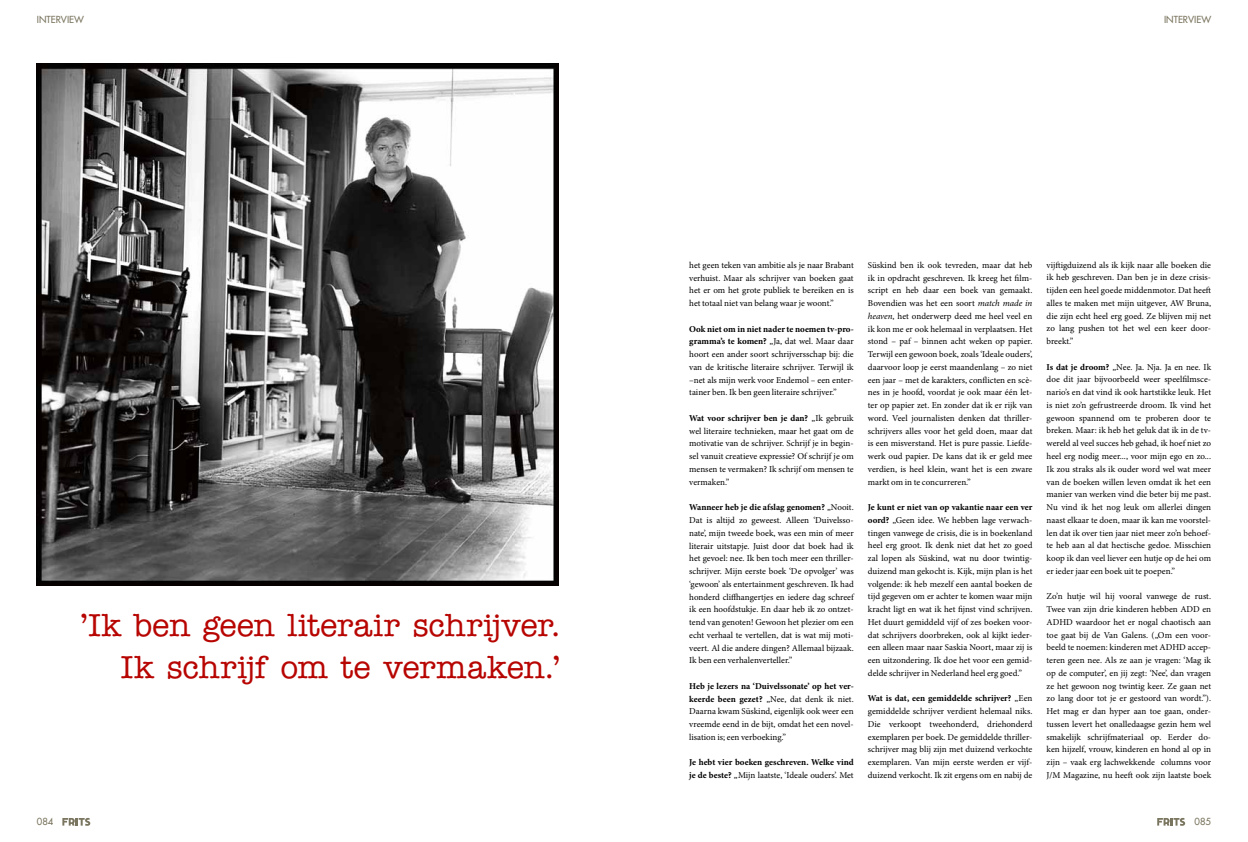
<style>
.page{position:relative;width:1248px;height:842px;background:#fff}
.page>*{position:absolute;margin:0;border:0;box-sizing:border-box;transform-origin:0 0}
.t1{font:500 32px/42px "American Typewriter";letter-spacing:-.005em;color:#b70502;text-align:right}
.t2{font:9.5px "Futura";color:#7a755f}
.t3{font:9px/12.8px "Minion Pro";color:#000;text-align:justify}
.t4{font:700 9px/12.8px "Minion Pro";color:#000}
.s1{font-weight:700}
.s2{font-weight:400}
.s3{font-style:italic}
</style>
<div class="page">
<svg style="left:1157px;top:818px;width:27px;height:8px"></svg>
<svg style="left:62px;top:818px;width:28px;height:8px"></svg>
<img style="left:37px;top:64px;width:521px;height:521px">
<p class="t2" style="left:37px;top:13px;width:49px">INTERVIEW</p>
<h1 class="t1" style="left:79px;top:605px;width:484px">’Ik ben geen literair schrijver.<br>Ik schrijf om te vermaken.’</h1>
<p class="t2" style="left:1163px;top:13px;width:49px">INTERVIEW</p>
<p class="t3" style="left:689px;top:259px;width:166px">het geen teken van ambitie als je naar Brabant verhuist. Maar als schrijver van boeken gaat het er om het grote publiek te bereiken en is het totaal niet van belang waar je woont.”</p>
<p class="t3" style="left:689px;top:322px;width:166px"><span class="s1">Ook niet om in niet nader te noemen tv-pro&shy;gramma’s te komen?</span> „Ja, dat wel. Maar daar hoort een ander soort schrijversschap bij: die van de kritische literaire schrijver. Terwijl ik –net als mijn werk voor Endemol – een enter&shy;tainer ben. Ik ben geen literaire schrijver.”</p>
<p class="t3" style="left:689px;top:412px;width:166px"><span class="s1">Wat voor schrijver ben je dan?</span> „Ik gebruik wel literaire technieken, maar het gaat om de motivatie van de schrijver. Schrijf je in begin&shy;sel vanuit creatieve expressie? Of schrijf je om mensen te vermaken? Ik schrijf om mensen te vermaken.”</p>
<p class="t3" style="left:689px;top:501px;width:166px"><span class="s1">Wanneer heb je die afslag genomen?</span> „Nooit.<br>Dat is altijd zo geweest. Alleen ‘Duivelsso&shy;nate’, mijn tweede boek, was een min of meer literair uitstapje. Juist door dat boek had ik het gevoel: nee. Ik ben toch meer een thriller&shy;schrijver. Mijn eerste boek ‘De opvolger’ was ‘gewoon’ als entertainment geschreven. Ik had honderd cliffhangertjes en iedere dag schreef ik een hoofdstukje. En daar heb ik zo ontzet&shy;tend van genoten! Gewoon het plezier om een echt verhaal te vertellen, dat is wat mij moti&shy;veert. Al die andere dingen? Allemaal bijzaak.<br>Ik ben een verhalenverteller.”</p>
<p class="t3" style="left:689px;top:680px;width:166px"><span class="s1">Heb je lezers na ‘Duivelssonate’ op het ver&shy;keerde been gezet?</span> „Nee, dat denk ik niet.<br>Daarna kwam Süskind, eigenlijk ook weer een vreemde eend in de bijt, omdat het een novel&shy;lisation is; een verboeking.”</p>
<p class="t4" style="left:689px;top:756px;width:166px">Je hebt vier boeken geschreven. Welke vind je de beste? <span class="s2">„Mijn laatste, ‘Ideale ouders’. Met</span></p>
<p class="t3" style="left:867px;top:259px;width:166px">Süskind ben ik ook tevreden, maar dat heb ik in opdracht geschreven. Ik kreeg het film&shy;script en heb daar een boek van gemaakt.<br>Bovendien was het een soort <span class="s3">match made in heaven</span>, het onderwerp deed me heel veel en ik kon me er ook helemaal in verplaatsen. Het stond – paf – binnen acht weken op papier.<br>Terwijl een gewoon boek, zoals ‘Ideale ouders’, daarvoor loop je eerst maandenlang – zo niet een jaar – met de karakters, conflicten en scè&shy;nes in je hoofd, voordat je ook maar één let&shy;ter op papier zet. En zonder dat ik er rijk van word. Veel journalisten denken dat thriller&shy;schrijvers alles voor het geld doen, maar dat is een misverstand. Het is pure passie. Liefde&shy;werk oud papier. De kans dat ik er geld mee verdien, is heel klein, want het is een zware markt om in te concurreren.”</p>
<p class="t3" style="left:867px;top:501px;width:166px"><span class="s1">Je kunt er niet van op vakantie naar een ver oord?</span> „Geen idee. We hebben lage verwach&shy;tingen vanwege de crisis, die is in boekenland heel erg groot. Ik denk niet dat het zo goed zal lopen als Süskind, wat nu door twintig&shy;duizend man gekocht is. Kijk, mijn plan is het volgende: ik heb mezelf een aantal boeken de tijd gegeven om er achter te komen waar mijn kracht ligt en wat ik het fijnst vind schrijven.<br>Het duurt gemiddeld vijf of zes boeken voor&shy;dat schrijvers doorbreken, ook al kijkt ieder&shy;een alleen maar naar Saskia Noort, maar zij is een uitzondering. Ik doe het voor een gemid&shy;delde schrijver in Nederland heel erg goed.”</p>
<p class="t3" style="left:867px;top:692px;width:166px"><span class="s1">Wat is dat, een gemiddelde schrijver?</span> „Een gemiddelde schrijver verdient helemaal niks.<br>Die verkoopt tweehonderd, driehonderd exemplaren per boek. De gemiddelde thriller&shy;schrijver mag blij zijn met duizend verkochte exemplaren. Van mijn eerste werden er vijf&shy;duizend verkocht. Ik zit ergens om en nabij de</p>
<p class="t3" style="left:1046px;top:258px;width:166px">vijftigduizend als ik kijk naar alle boeken die ik heb geschreven. Dan ben je in deze crisis&shy;tijden een heel goede middenmotor. Dat heeft alles te maken met mijn uitgever, AW Bruna, die zijn echt heel erg goed. Ze blijven mij net zo lang pushen tot het wel een keer door&shy;breekt.”</p>
<p class="t3" style="left:1046px;top:360px;width:166px"><span class="s1">Is dat je droom?</span> „Nee. Ja. Nja. Ja en nee. Ik doe dit jaar bijvoorbeeld weer speelfilmsce&shy;nario’s en dat vind ik ook hartstikke leuk. Het is niet zo’n gefrustreerde droom. Ik vind het gewoon spannend om te proberen door te breken. Maar: ik heb het geluk dat ik in de tv&shy;wereld al veel succes heb gehad, ik hoef niet zo heel erg nodig meer..., voor mijn ego en zo...<br>Ik zou straks als ik ouder word wel wat meer van de boeken willen leven omdat ik het een manier van werken vind die beter bij me past.<br>Nu vind ik het nog leuk om allerlei dingen naast elkaar te doen, maar ik kan me voorstel&shy;len dat ik over tien jaar niet meer zo’n behoef&shy;te heb aan al dat hectische gedoe. Misschien koop ik dan veel liever een hutje op de hei om er ieder jaar een boek uit te poepen.”</p>
<p class="t3" style="left:1046px;top:590px;width:166px">Zo’n hutje wil hij vooral vanwege de rust.<br>Twee van zijn drie kinderen hebben ADD en ADHD waardoor het er nogal chaotisch aan toe gaat bij de Van Galens. („Om een voor&shy;beeld te noemen: kinderen met ADHD accep&shy;teren geen nee. Als ze aan je vragen: ‘Mag ik op de computer’, en jij zegt: ‘Nee’, dan vragen ze het gewoon nog twintig keer. Ze gaan net zo lang door tot je er gestoord van wordt.”).<br>Het mag er dan hyper aan toe gaan, onder&shy;tussen levert het onalledaagse gezin hem wel smakelijk schrijfmateriaal op. Eerder do&shy;ken hijzelf, vrouw, kinderen en hond al op in zijn – vaak erg lachwekkende columns voor J/M Magazine, nu heeft ook zijn laatste boek</p>
<p class="t2" style="left:37px;top:816px;width:18px">084</p>
<p class="t2" style="left:1194px;top:816px;width:18px">085</p>
</div>
